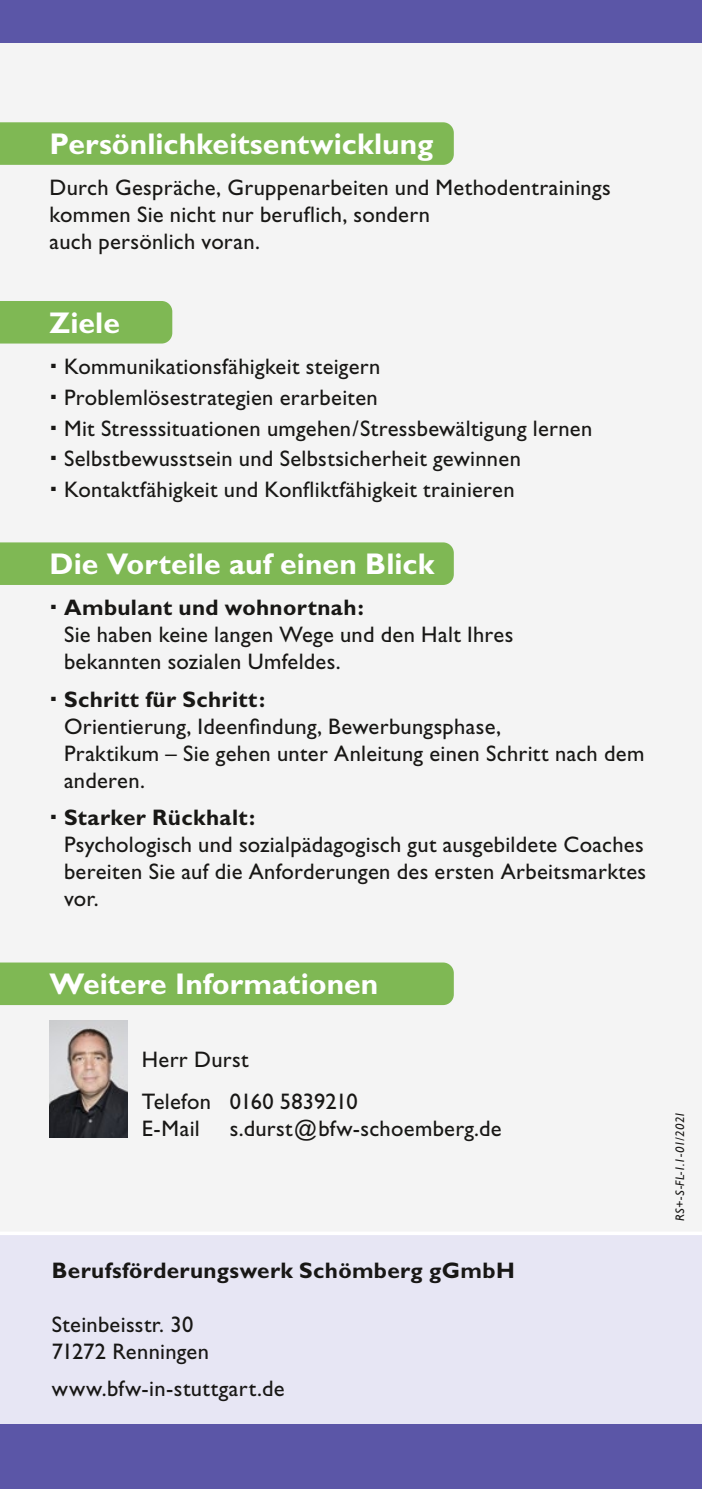
<style>
.page{position:relative;width:702px;height:1489px;background:#fff}
.page>*{position:absolute;margin:0;border:0;box-sizing:border-box;transform-origin:0 0}
.t1{font:700 30px "Gill Sans";color:#fff}
.t2{font:22.5px/27px "Gill Sans";letter-spacing:.015em;color:#181715}
.t3{font:700 22.5px "Gill Sans";letter-spacing:.015em;color:#181715}
.t4{font:italic 12.5px "Gill Sans";color:#181715}
</style>
<div class="page">
<div style="left:0;top:0;width:702px;height:1488px;background:#f4f4f4"></div>
<div style="left:0;top:1232px;width:702px;height:192px;background:#e7e6f4"></div>
<div style="left:0;top:0;width:702px;height:43px;background:#5b56a7"></div>
<div style="left:0;top:1424px;width:702px;height:64px;background:#5b56a7"></div>
<div style="left:0;top:122px;width:454px;height:43px;background:#7fb854"></div>
<div style="left:0;top:301px;width:172px;height:42px;background:#7fb854"></div>
<div style="left:0;top:542px;width:454px;height:43px;background:#7fb854"></div>
<div style="left:0;top:962px;width:454px;height:43px;background:#7fb854"></div>
<img style="left:50px;top:1020px;width:78px;height:117px">
<h1 class="t1" style="left:50px;top:126px;width:385px">Persönlichkeitsentwicklung</h1>
<p class="t2" style="left:50px;top:174px;width:562px">Durch Gespräche, Gruppenarbeiten und Methodentrainings kommen Sie nicht nur beruflich, sondern<br>auch persönlich voran.</p>
<h1 class="t1" style="left:50px;top:305px;width:72px">Ziele</h1>
<p class="t2" style="left:64px;top:352px;width:530px;line-height:30.5px">Kommunikationsfähigkeit steigern Problemlösestrategien erarbeiten<br>Mit Stresssituationen umgehen/Stressbewältigung lernen Selbstbewusstsein und Selbstsicherheit gewinnen Kontaktfähigkeit und Konfliktfähigkeit trainieren</p>
<h1 class="t1" style="left:50px;top:546px;width:386px">Die Vorteile auf einen Blick</h1>
<p class="t3" style="left:64px;top:594px;width:301px">Ambulant und wohnortnah:</p>
<p class="t2" style="left:64px;top:621px;width:451px">Sie haben keine langen Wege und den Halt Ihres bekannten sozialen Umfeldes.</p>
<p class="t3" style="left:64px;top:685px;width:203px">Schritt für Schritt:</p>
<p class="t2" style="left:64px;top:712px;width:582px">Orientierung, Ideenfindung, Bewerbungsphase,<br>Praktikum – Sie gehen unter Anleitung einen Schritt nach dem anderen.</p>
<p class="t3" style="left:64px;top:804px;width:193px">Starker Rückhalt:</p>
<p class="t2" style="left:64px;top:831px;width:583px;text-align:justify">Psychologisch und sozialpädagogisch gut ausgebildete Coaches bereiten Sie auf die Anforderungen des ersten Arbeitsmarktes vor.</p>
<h1 class="t1" style="left:50px;top:966px;width:330px">Weitere Informationen</h1>
<p class="t2" style="left:142px;top:1039px;width:217px;line-height:41.2px">Herr Durst<br>Telefon 0160 5839210</p>
<p class="t2" style="left:142px;top:1114px;width:59px">E-Mail</p>
<p class="t2" style="left:230px;top:1114px;width:273px">s.durst@bfw-schoemberg.de</p>
<p class="t3" style="left:52px;top:1256px;width:464px">Berufsförderungswerk Schömberg gGmbH</p>
<p class="t2" style="left:52px;top:1310px;width:159px">Steinbeisstr. 30<br>71272 Renningen</p>
<p class="t2" style="left:52px;top:1375px;width:234px">www.bfw-in-stuttgart.de</p>
<p class="t4" style="left:672px;top:1220px;width:111px;rotate:-90deg">RS+-S-FL-1.1-01/2021</p>
</div>
